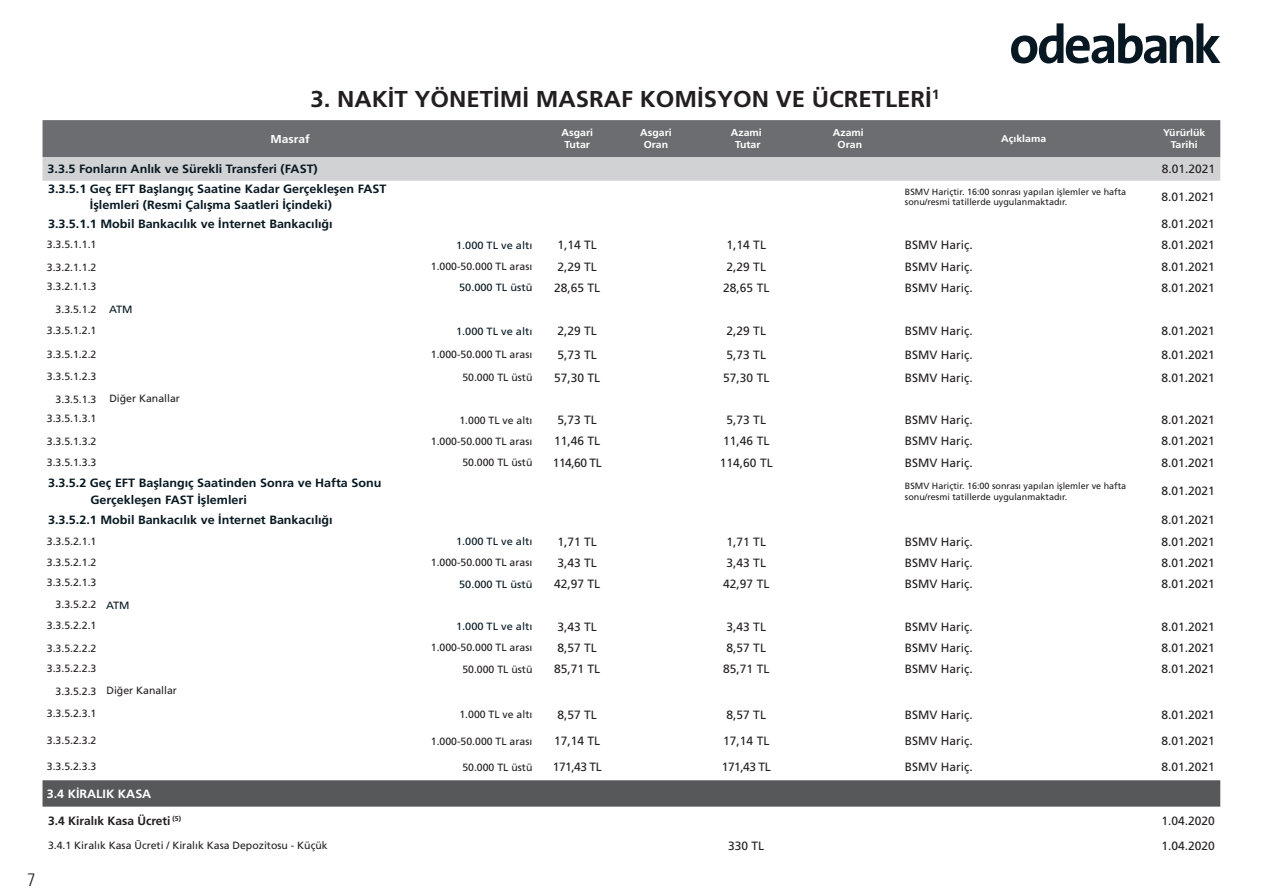
<style>
.page{position:relative;width:1263px;height:893px;background:#fff}
.page>*{position:absolute;margin:0;border:0;box-sizing:border-box;transform-origin:0 0}
.t1{font:700 22.95px "Frutiger CE";color:#231f20;scale:1.05 1}
.t2{font:300 condensed 18px "Univers 47";color:#231f20}
.t3{font:12px "Frutiger CE";color:#231f20}
.t4{font:700 12px/16.5px "Frutiger CE";color:#071822;scale:1.05 1}
.t5{font:700 12px "Frutiger CE";color:#231f20}
.t6{font:700 12px "Frutiger CE";color:#fff;scale:1.05 1}
.t7{font:700 11.55px "Frutiger CE";color:#fff;scale:1.05 1}
.t8{font:10.5px/22.5px "Frutiger CE";color:#231f20}
.t9{font:10.5px "Frutiger CE";color:#071822;scale:1.05 1}
.t10{font:700 10.05px/12px "Frutiger CE";color:#fff;text-align:center;scale:1.05 1}
.t11{font:700 9.75px/11.7px "Frutiger CE";color:#fff;text-align:center;scale:1.07 1}
.t12{font:9px/10.5px "Frutiger CE";color:#231f20}
</style>
<div class="page">
<svg style="left:43px;top:120px;width:1177px;height:61px;background:#949597"></svg>
<svg style="left:43px;top:780px;width:1177px;height:27px;background:#5a5b5d"></svg>
<svg style="left:1011px;top:23px;width:209px;height:41px"></svg>
<h2 class="t2" style="left:28px;top:869px;width:9px">7</h2>
<h1 class="t1" style="left:310px;top:85px;width:601px">3. NAKİT YÖNETİMİ MASRAF KOMİSYON VE ÜCRETLERİ<sup>1</sup></h1>
<p class="t7" style="left:271px;top:132px;width:39px">Masraf</p>
<p class="t10" style="left:561px;top:127px;width:31px">Asgari<br>Tutar</p>
<p class="t10" style="left:640px;top:127px;width:31px">Asgari<br>Oran</p>
<p class="t10" style="left:731px;top:127px;width:31px">Azami<br>Tutar</p>
<p class="t10" style="left:833px;top:127px;width:31px">Azami<br>Oran</p>
<p class="t11" style="left:1001px;top:133px;width:43px">Açıklama</p>
<p class="t11" style="left:1163px;top:127px;width:41px">Yürürlük<br>Tarihi</p>
<p class="t4" style="left:48px;top:161px;width:259px">3.3.5 Fonların Anlık ve Sürekli Transferi (FAST)</p>
<p class="t3" style="left:1162px;top:162px;width:55px">8.01.2021</p>
<p class="t4" style="left:90px;top:180px;width:284px;text-indent:-42px">3.3.5.1 Geç EFT Başlangıç Saatine Kadar Gerçekleşen FAST<br>İşlemleri (Resmi Çalışma Saatleri İçindeki)</p>
<p class="t12" style="left:905px;top:186px;width:223px">BSMV Hariçtir. 16:00 sonrası yapılan işlemler ve hafta sonu/resmi tatillerde uygulanmaktadır.</p>
<p class="t3" style="left:1161px;top:190px;width:55px">8.01.2021</p>
<p class="t4" style="left:48px;top:216px;width:273px">3.3.5.1.1 Mobil Bankacılık ve İnternet Bankacılığı</p>
<p class="t3" style="left:1161px;top:217px;width:55px">8.01.2021</p>
<p class="t9" style="left:456px;top:239px;width:74px">1.000 TL ve altı</p>
<p class="t3" style="left:558px;top:238px;width:41px">1,14 TL</p>
<p class="t3" style="left:727px;top:238px;width:41px">1,14 TL</p>
<p class="t3" style="left:905px;top:238px;width:70px">BSMV Hariç.</p>
<p class="t3" style="left:1161px;top:238px;width:55px">8.01.2021</p>
<p class="t8" style="left:431px;top:255px;width:103px">1.000-50.000 TL arası</p>
<p class="t3" style="left:558px;top:259px;width:41px">2,29 TL</p>
<p class="t3" style="left:727px;top:259px;width:41px">2,29 TL</p>
<p class="t3" style="left:905px;top:259px;width:70px">BSMV Hariç.</p>
<p class="t3" style="left:1161px;top:259px;width:55px">8.01.2021</p>
<p class="t9" style="left:459px;top:282px;width:71px">50.000 TL üstü</p>
<p class="t3" style="left:554px;top:281px;width:48px">28,65 TL</p>
<p class="t3" style="left:723px;top:281px;width:48px">28,65 TL</p>
<p class="t3" style="left:905px;top:281px;width:70px">BSMV Hariç.</p>
<p class="t3" style="left:1161px;top:281px;width:55px">8.01.2021</p>
<p class="t9" style="left:109px;top:303px;width:24px">ATM</p>
<p class="t9" style="left:456px;top:325px;width:74px">1.000 TL ve altı</p>
<p class="t3" style="left:558px;top:324px;width:41px">2,29 TL</p>
<p class="t3" style="left:727px;top:324px;width:41px">2,29 TL</p>
<p class="t3" style="left:905px;top:324px;width:70px">BSMV Hariç.</p>
<p class="t3" style="left:1161px;top:324px;width:55px">8.01.2021</p>
<p class="t8" style="left:431px;top:343px;width:103px">1.000-50.000 TL arası</p>
<p class="t3" style="left:558px;top:348px;width:41px">5,73 TL</p>
<p class="t3" style="left:727px;top:348px;width:41px">5,73 TL</p>
<p class="t3" style="left:905px;top:348px;width:70px">BSMV Hariç.</p>
<p class="t3" style="left:1161px;top:348px;width:55px">8.01.2021</p>
<p class="t8" style="left:462px;top:366px;width:72px">50.000 TL üstü</p>
<p class="t3" style="left:554px;top:370px;width:48px">57,30 TL</p>
<p class="t3" style="left:723px;top:370px;width:48px">57,30 TL</p>
<p class="t3" style="left:905px;top:370px;width:70px">BSMV Hariç.</p>
<p class="t3" style="left:1161px;top:370px;width:55px">8.01.2021</p>
<p class="t8" style="left:109px;top:387px;width:72px">Diğer Kanallar</p>
<p class="t8" style="left:459px;top:409px;width:74px">1.000 TL ve altı</p>
<p class="t3" style="left:558px;top:413px;width:41px">5,73 TL</p>
<p class="t3" style="left:727px;top:413px;width:41px">5,73 TL</p>
<p class="t3" style="left:905px;top:413px;width:70px">BSMV Hariç.</p>
<p class="t3" style="left:1161px;top:413px;width:55px">8.01.2021</p>
<p class="t8" style="left:431px;top:430px;width:103px">1.000-50.000 TL arası</p>
<p class="t3" style="left:554px;top:434px;width:48px">11,46 TL</p>
<p class="t3" style="left:723px;top:434px;width:48px">11,46 TL</p>
<p class="t3" style="left:905px;top:434px;width:70px">BSMV Hariç.</p>
<p class="t3" style="left:1161px;top:434px;width:55px">8.01.2021</p>
<p class="t8" style="left:462px;top:451px;width:72px">50.000 TL üstü</p>
<p class="t3" style="left:553px;top:455px;width:50px">114,60 TL</p>
<p class="t3" style="left:720px;top:455px;width:54px">114,60 TL</p>
<p class="t3" style="left:905px;top:455px;width:70px">BSMV Hariç.</p>
<p class="t3" style="left:1161px;top:455px;width:55px">8.01.2021</p>
<p class="t4" style="left:90px;top:475px;width:279px;text-indent:-42px">3.3.5.2 Geç EFT Başlangıç Saatinden Sonra ve Hafta Sonu<br>Gerçekleşen FAST İşlemleri</p>
<p class="t12" style="left:905px;top:481px;width:223px">BSMV Hariçtir. 16:00 sonrası yapılan işlemler ve hafta sonu/resmi tatillerde uygulanmaktadır.</p>
<p class="t3" style="left:1161px;top:484px;width:55px">8.01.2021</p>
<p class="t4" style="left:48px;top:512px;width:273px">3.3.5.2.1 Mobil Bankacılık ve İnternet Bankacılığı</p>
<p class="t3" style="left:1161px;top:513px;width:55px">8.01.2021</p>
<p class="t9" style="left:456px;top:535px;width:74px">1.000 TL ve altı</p>
<p class="t3" style="left:558px;top:534px;width:41px">1,71 TL</p>
<p class="t3" style="left:727px;top:534px;width:41px">1,71 TL</p>
<p class="t3" style="left:905px;top:534px;width:70px">BSMV Hariç.</p>
<p class="t3" style="left:1161px;top:534px;width:55px">8.01.2021</p>
<p class="t8" style="left:431px;top:551px;width:103px">1.000-50.000 TL arası</p>
<p class="t3" style="left:558px;top:556px;width:41px">3,43 TL</p>
<p class="t3" style="left:727px;top:556px;width:41px">3,43 TL</p>
<p class="t3" style="left:905px;top:556px;width:70px">BSMV Hariç.</p>
<p class="t3" style="left:1161px;top:556px;width:55px">8.01.2021</p>
<p class="t9" style="left:459px;top:578px;width:71px">50.000 TL üstü</p>
<p class="t3" style="left:554px;top:577px;width:48px">42,97 TL</p>
<p class="t3" style="left:723px;top:577px;width:48px">42,97 TL</p>
<p class="t3" style="left:905px;top:577px;width:70px">BSMV Hariç.</p>
<p class="t3" style="left:1161px;top:577px;width:55px">8.01.2021</p>
<p class="t9" style="left:106px;top:599px;width:24px">ATM</p>
<p class="t9" style="left:456px;top:620px;width:74px">1.000 TL ve altı</p>
<p class="t3" style="left:558px;top:619px;width:41px">3,43 TL</p>
<p class="t3" style="left:727px;top:619px;width:41px">3,43 TL</p>
<p class="t3" style="left:905px;top:619px;width:70px">BSMV Hariç.</p>
<p class="t3" style="left:1161px;top:619px;width:55px">8.01.2021</p>
<p class="t8" style="left:431px;top:636px;width:103px">1.000-50.000 TL arası</p>
<p class="t3" style="left:558px;top:641px;width:41px">8,57 TL</p>
<p class="t3" style="left:727px;top:641px;width:41px">8,57 TL</p>
<p class="t3" style="left:905px;top:641px;width:70px">BSMV Hariç.</p>
<p class="t3" style="left:1161px;top:641px;width:55px">8.01.2021</p>
<p class="t8" style="left:462px;top:658px;width:72px">50.000 TL üstü</p>
<p class="t3" style="left:554px;top:662px;width:48px">85,71 TL</p>
<p class="t3" style="left:723px;top:662px;width:48px">85,71 TL</p>
<p class="t3" style="left:905px;top:662px;width:70px">BSMV Hariç.</p>
<p class="t3" style="left:1161px;top:662px;width:55px">8.01.2021</p>
<p class="t8" style="left:106px;top:679px;width:72px">Diğer Kanallar</p>
<p class="t8" style="left:459px;top:703px;width:74px">1.000 TL ve altı</p>
<p class="t3" style="left:558px;top:708px;width:41px">8,57 TL</p>
<p class="t3" style="left:727px;top:708px;width:41px">8,57 TL</p>
<p class="t3" style="left:905px;top:708px;width:70px">BSMV Hariç.</p>
<p class="t3" style="left:1161px;top:708px;width:55px">8.01.2021</p>
<p class="t8" style="left:431px;top:730px;width:103px">1.000-50.000 TL arası</p>
<p class="t3" style="left:554px;top:734px;width:48px">17,14 TL</p>
<p class="t3" style="left:723px;top:734px;width:48px">17,14 TL</p>
<p class="t3" style="left:905px;top:734px;width:70px">BSMV Hariç.</p>
<p class="t3" style="left:1161px;top:734px;width:55px">8.01.2021</p>
<p class="t8" style="left:462px;top:756px;width:72px">50.000 TL üstü</p>
<p class="t3" style="left:553px;top:760px;width:50px">171,43 TL</p>
<p class="t3" style="left:722px;top:760px;width:50px">171,43 TL</p>
<p class="t3" style="left:905px;top:760px;width:70px">BSMV Hariç.</p>
<p class="t3" style="left:1161px;top:760px;width:55px">8.01.2021</p>
<p class="t6" style="left:47px;top:786px;width:101px">3.4 KİRALIK KASA</p>
<p class="t5" style="left:48px;top:813px;width:135px">3.4 Kiralık Kasa Ücreti <sup>(5)</sup></p>
<p class="t3" style="left:1161px;top:814px;width:55px">1.04.2020</p>
<p class="t8" style="left:48px;top:834px;width:281px">3.4.1 Kiralık Kasa Ücreti / Kiralık Kasa Depozitosu - Küçük</p>
<p class="t3" style="left:728px;top:838px;width:38px">330 TL</p>
<p class="t3" style="left:1161px;top:838px;width:55px">1.04.2020</p>
<p class="t8" style="left:47px;top:233px;width:51px">3.3.5.1.1.1<br>3.3.2.1.1.2</p>
<p class="t8" style="left:47px;top:275px;width:51px;text-align:right">3.3.2.1.1.3<br>3.3.5.1.2</p>
<p class="t8" style="left:47px;top:319px;width:51px">3.3.5.1.2.1</p>
<p class="t8" style="left:47px;top:343px;width:51px;text-align:right">3.3.5.1.2.2<br>3.3.5.1.2.3<br>3.3.5.1.3</p>
<p class="t8" style="left:47px;top:407px;width:51px">3.3.5.1.3.1<br>3.3.5.1.3.2</p>
<p class="t8" style="left:47px;top:451px;width:51px">3.3.5.1.3.3</p>
<p class="t8" style="left:47px;top:530px;width:51px;line-height:21.8px">3.3.5.2.1.1<br>3.3.5.2.1.2</p>
<p class="t8" style="left:47px;top:571px;width:51px;text-align:right">3.3.5.2.1.3<br>3.3.5.2.2</p>
<p class="t8" style="left:47px;top:614px;width:51px">3.3.5.2.2.1<br>3.3.5.2.2.2</p>
<p class="t8" style="left:47px;top:657px;width:51px;text-align:right">3.3.5.2.2.3<br>3.3.5.2.3<br>3.3.5.2.3.1</p>
<p class="t8" style="left:47px;top:729px;width:51px">3.3.5.2.3.2</p>
<p class="t8" style="left:47px;top:755px;width:51px">3.3.5.2.3.3</p>
</div>
